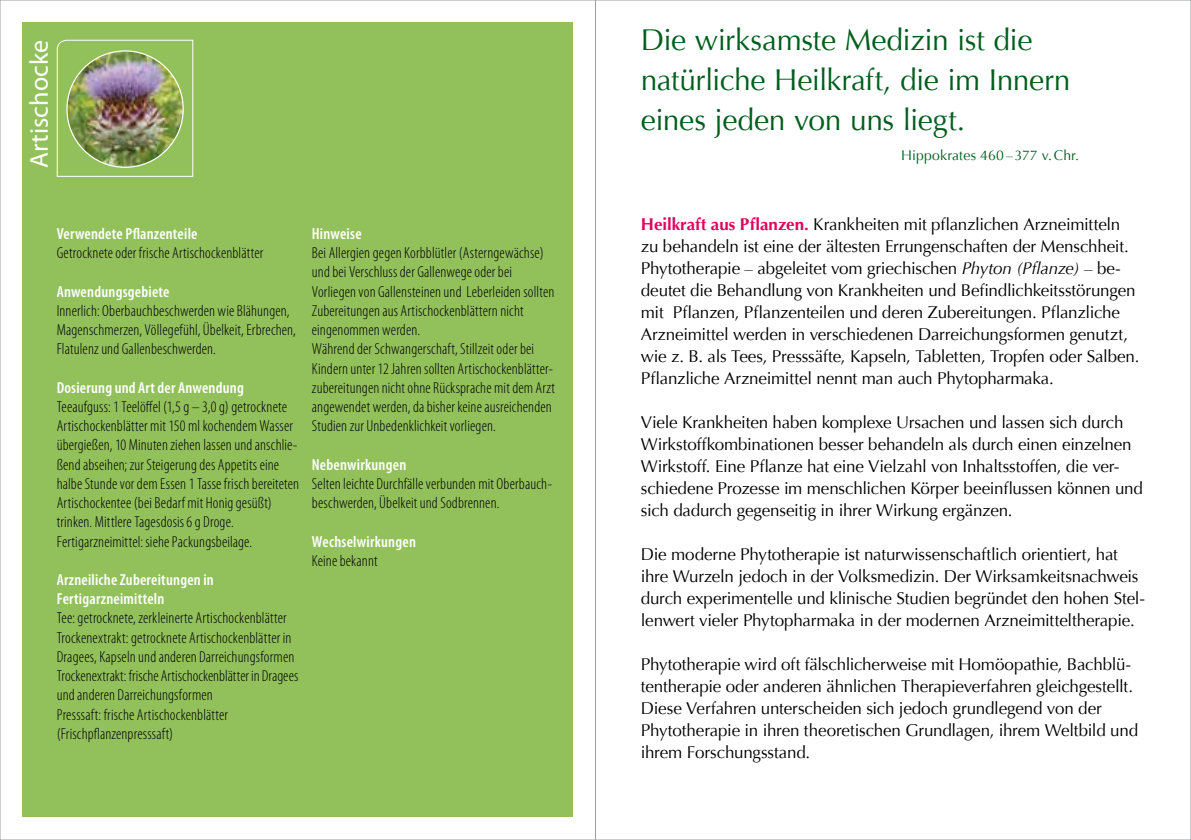
<style>
.page{position:relative;width:1191px;height:840px;background:#fff}
.page>*{position:absolute;margin:0;border:0;box-sizing:border-box;transform-origin:0 0}
.t1{font:30px/40px "Optima";letter-spacing:-.015em;color:#005e1d}
.t2{font:26px "Myriad Pro";letter-spacing:.005em;color:#fff}
.t3{font:17px/22px "Optima";letter-spacing:-.01em;color:#000}
.t4{font:300 condensed 16px/19.2px "Myriad Pro";letter-spacing:.01em;color:#000}
.t5{font:600 condensed 16px/19.2px "Myriad Pro";letter-spacing:.015em;color:#fff}
.t6{font:14px "Optima";letter-spacing:.01em;color:#005e1d}
.s1{font-weight:700;color:#e3005d}
.s2{font-style:italic}
</style>
<div class="page">
<div style="left:23px;top:23px;width:550px;height:793px;background:#92c15c"></div>
<svg style="left:56px;top:39px;width:138px;height:138px"></svg>
<img style="left:67px;top:51px;width:116px;height:116px;border-radius:58px">
<h2 class="t2" style="left:25px;top:168px;width:130px;rotate:-90deg">Artischocke</h2>
<p class="t5" style="left:57px;top:224px;width:142px">Verwendete Pflanzenteile</p>
<p class="t4" style="left:57px;top:243px;width:208px">Getrocknete oder frische Artischockenblätter</p>
<p class="t5" style="left:57px;top:282px;width:114px">Anwendungsgebiete</p>
<p class="t4" style="left:57px;top:301px;width:241px">Innerlich: Oberbauchbeschwerden wie Blähungen,<br>Magenschmerzen, Völlegefühl, Übelkeit, Erbrechen,<br>Flatulenz und Gallenbeschwerden.</p>
<p class="t5" style="left:57px;top:378px;width:189px">Dosierung und Art der Anwendung</p>
<p class="t4" style="left:57px;top:397px;width:244px">Teeaufguss: 1 Teelöffel (1,5 g – 3,0 g) getrocknete Artischockenblätter mit 150 ml kochendem Wasser übergießen, 10 Minuten ziehen lassen und anschlie&shy;ßend abseihen; zur Steigerung des Appetits eine halbe Stunde vor dem Essen 1 Tasse frisch bereiteten Artischockentee (bei Bedarf mit Honig gesüßt) trinken. Mittlere Tagesdosis 6 g Droge.<br>Fertigarzneimittel: siehe Packungsbeilage.</p>
<p class="t5" style="left:57px;top:570px;width:159px">Arzneiliche Zubereitungen in<br>Fertigarzneimitteln</p>
<p class="t4" style="left:57px;top:608px;width:243px">Tee: getrocknete, zerkleinerte Artischockenblätter Trockenextrakt: getrocknete Artischockenblätter in Dragees, Kapseln und anderen Darreichungsformen Trockenextrakt: frische Artischockenblätter in Dragees und anderen Darreichungsformen<br>Presssaft: frische Artischockenblätter (Frischpflanzenpresssaft)</p>
<p class="t5" style="left:312px;top:224px;width:51px">Hinweise</p>
<p class="t4" style="left:312px;top:243px;width:245px">Bei Allergien gegen Korbblütler (Asterngewächse) und bei Verschluss der Gallenwege oder bei Vorliegen von Gallensteinen und Leberleiden sollten Zubereitungen aus Artischockenblättern nicht eingenommen werden.<br>Während der Schwangerschaft, Stillzeit oder bei Kindern unter 12 Jahren sollten Artischockenblätter&shy;zubereitungen nicht ohne Rücksprache mit dem Arzt angewendet werden, da bisher keine ausreichenden Studien zur Unbedenklichkeit vorliegen.</p>
<p class="t5" style="left:312px;top:455px;width:96px">Nebenwirkungen</p>
<p class="t4" style="left:312px;top:474px;width:242px">Selten leichte Durchfälle verbunden mit Oberbauch&shy;beschwerden, Übelkeit und Sodbrennen.</p>
<p class="t5" style="left:312px;top:531px;width:106px">Wechselwirkungen</p>
<p class="t4" style="left:312px;top:551px;width:67px">Keine bekannt</p>
<h1 class="t1" style="left:641px;top:20px;width:431px">Die wirksamste Medizin ist die natürliche Heilkraft, die im Innern eines jeden von uns liegt.</h1>
<p class="t6" style="left:901px;top:147px;width:179px">Hippokrates 460–377 v.Chr.</p>
<p class="t3" style="left:641px;top:213px;width:500px"><span class="s1">Heilkraft aus Pflanzen.</span> Krankheiten mit pflanzlichen Arzneimitteln zu behandeln ist eine der ältesten Errungenschaften der Menschheit.<br>Phytotherapie – abgeleitet vom griechischen <span class="s2">Phyton (Pflanze)</span> – be&shy;deutet die Behandlung von Krankheiten und Befindlichkeitsstörungen mit Pflanzen, Pflanzenteilen und deren Zubereitungen. Pflanzliche Arzneimittel werden in verschiedenen Darreichungsformen genutzt, wie z. B. als Tees, Presssäfte, Kapseln, Tabletten, Tropfen oder Salben.<br>Pflanzliche Arzneimittel nennt man auch Phytopharmaka.</p>
<p class="t3" style="left:641px;top:411px;width:504px">Viele Krankheiten haben komplexe Ursachen und lassen sich durch Wirkstoffkombinationen besser behandeln als durch einen einzelnen Wirkstoff. Eine Pflanze hat eine Vielzahl von Inhaltsstoffen, die ver&shy;schiedene Prozesse im menschlichen Körper beeinflussen können und sich dadurch gegenseitig in ihrer Wirkung ergänzen.</p>
<p class="t3" style="left:641px;top:543px;width:506px">Die moderne Phytotherapie ist naturwissenschaftlich orientiert, hat ihre Wurzeln jedoch in der Volksmedizin. Der Wirksamkeitsnachweis durch experimentelle und klinische Studien begründet den hohen Stel&shy;lenwert vieler Phytopharmaka in der modernen Arzneimitteltherapie.</p>
<p class="t3" style="left:641px;top:653px;width:499px">Phytotherapie wird oft fälschlicherweise mit Homöopathie, Bachblü&shy;tentherapie oder anderen ähnlichen Therapieverfahren gleichgestellt.<br>Diese Verfahren unterscheiden sich jedoch grundlegend von der Phytotherapie in ihren theoretischen Grundlagen, ihrem Weltbild und ihrem Forschungsstand.</p>
</div>
